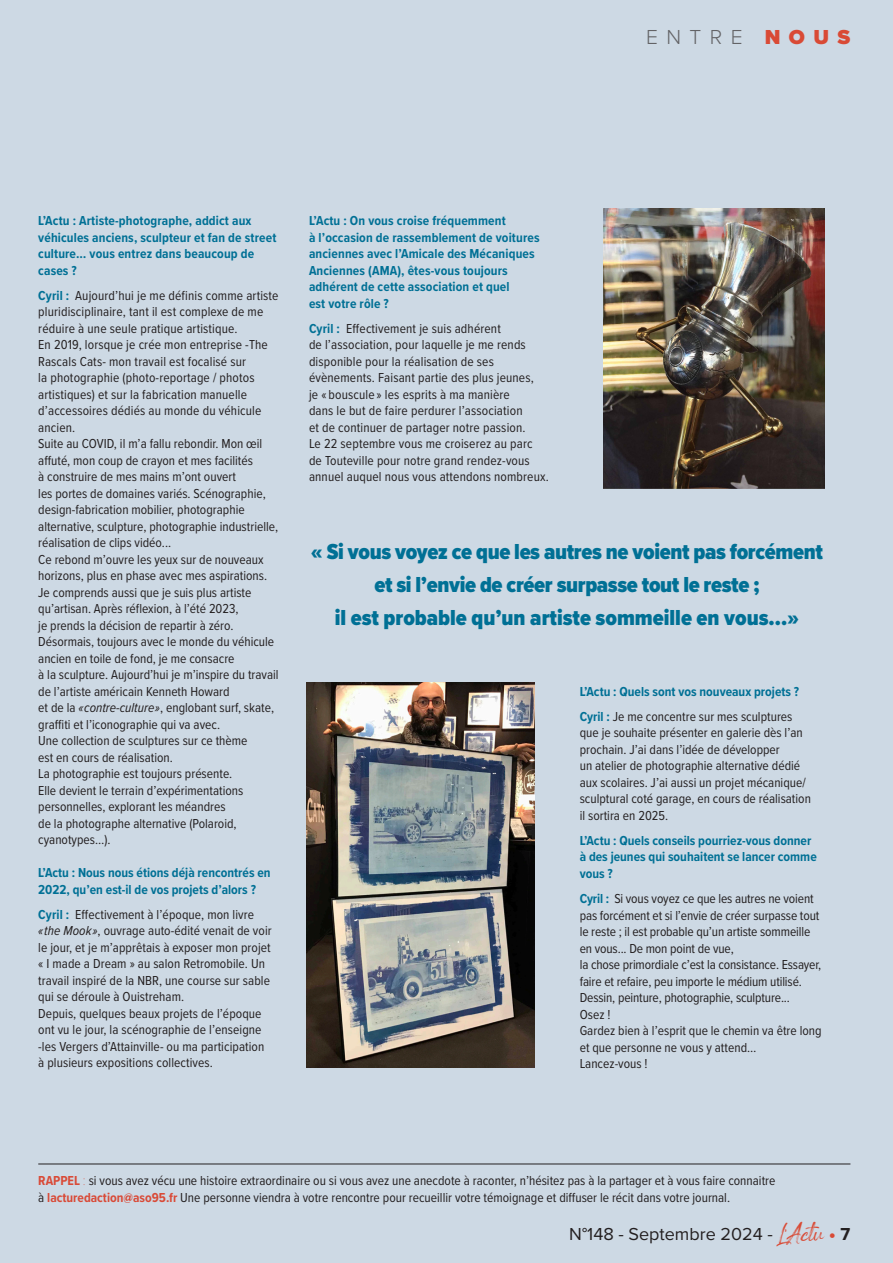
<style>
.page{position:relative;width:893px;height:1263px;background:#cdd9e4}
.page>*{position:absolute;margin:0;border:0;box-sizing:border-box;transform-origin:0 0}
.Titre{font:900 22.5px/33px "Proxima Nova Cond";letter-spacing:-.015em;color:#007095;text-align:center}
.TEXTE{font:300 21px "Proxima Nova";letter-spacing:.4em;color:#636366}
.TEXTE-2{font:18px "Proxima Nova";color:#231f20}
.Titre-2{font:13.5px/16.5px "Proxima Nova Cond";color:#231f20}
.Titre-3{font:700 13.5px/16.5px "Proxima Nova Cond";letter-spacing:.01em;color:#007095}
.s1{font-weight:900;color:#d94a35}
.s2{font-weight:700;color:#007095}
.s3{font-style:italic}
.s4{font-weight:700;color:#d94a37}
.s5{font-weight:100;color:#d94a37}
.s6{font-family:"Spartwell";font-size:24px;color:#d94a35}
.s7{font-weight:700}
</style>
<div class="page">
<img style="left:306px;top:683px;width:228px;height:385px">
<img style="left:604px;top:208px;width:221px;height:280px">
<hr style="left:38px;top:1163px;width:812px;height:1px;background:#231f20">
<p class="TEXTE" style="left:646px;top:22px;width:206px">ENTRE <span class="s1">NOUS</span></p>
<p class="Titre-3" style="left:38px;top:212px;width:240px">L’Actu : Artiste-photographe, addict aux véhicules anciens, sculpteur et fan de street culture… vous entrez dans beaucoup de cases ?</p>
<p class="Titre-2" style="left:38px;top:287px;width:242px"><span class="s2">Cyril :</span> Aujourd’hui je me définis comme artiste pluridisciplinaire, tant il est complexe de me réduire à une seule pratique artistique.<br>En 2019, lorsque je crée mon entreprise -The Rascals Cats- mon travail est focalisé sur<br>la photographie (photo-reportage / photos artistiques) et sur la fabrication manuelle d’accessoires dédiés au monde du véhicule ancien.</p>
<p class="Titre-2" style="left:38px;top:435px;width:241px">Suite au COVID, il m’a fallu rebondir. Mon œil affuté, mon coup de crayon et mes facilités<br>à construire de mes mains m’ont ouvert<br>les portes de domaines variés. Scénographie, design-fabrication mobilier, photographie alternative, sculpture, photographie industrielle, réalisation de clips vidéo...</p>
<p class="Titre-2" style="left:38px;top:551px;width:230px">Ce rebond m’ouvre les yeux sur de nouveaux horizons, plus en phase avec mes aspirations.<br>Je comprends aussi que je suis plus artiste qu’artisan. Après réflexion, à l’été 2023,<br>je prends la décision de repartir à zéro.</p>
<p class="Titre-2" style="left:38px;top:633px;width:242px">Désormais, toujours avec le monde du véhicule ancien en toile de fond, je me consacre<br>à la sculpture. Aujourd’hui je m’inspire du travail de l’artiste américain Kenneth Howard<br>et de la <span class="s3">« contre-culture »</span>, englobant surf, skate, graffiti et l’iconographie qui va avec.<br>Une collection de sculptures sur ce thème<br>est en cours de réalisation.</p>
<p class="Titre-2" style="left:38px;top:765px;width:207px">La photographie est toujours présente.<br>Elle devient le terrain d’expérimentations personnelles, explorant les méandres<br>de la photographe alternative (Polaroid, cyanotypes…).</p>
<p class="Titre-3" style="left:38px;top:864px;width:234px">L’Actu : Nous nous étions déjà rencontrés en<br>2022, qu’en est-il de vos projets d’alors ?</p>
<p class="Titre-2" style="left:38px;top:906px;width:235px"><span class="s2">Cyril :</span> Effectivement à l’époque, mon livre<br><span class="s3">« the Mook »</span>, ouvrage auto-édité venait de voir le jour, et je m’apprêtais à exposer mon projet « I made a Dream » au salon Retromobile. Un travail inspiré de la NBR, une course sur sable qui se déroule à Ouistreham.</p>
<p class="Titre-2" style="left:38px;top:1005px;width:228px">Depuis, quelques beaux projets de l’époque ont vu le jour, la scénographie de l’enseigne -les Vergers d’Attainville- ou ma participation à plusieurs expositions collectives.</p>
<p class="Titre-3" style="left:309px;top:212px;width:232px">L’Actu : On vous croise fréquemment<br>à l’occasion de rassemblement de voitures anciennes avec l’Amicale des Mécaniques Anciennes (AMA), êtes-vous toujours adhérent de cette association et quel<br>est votre rôle ?</p>
<p class="Titre-2" style="left:309px;top:320px;width:241px"><span class="s2">Cyril :</span> Effectivement je suis adhérent<br>de l’association, pour laquelle je me rends disponible pour la réalisation de ses évènements. Faisant partie des plus jeunes,<br>je « bouscule » les esprits à ma manière<br>dans le but de faire perdurer l’association<br>et de continuer de partager notre passion.<br>Le 22 septembre vous me croiserez au parc de Touteville pour notre grand rendez-vous annuel auquel nous vous attendons nombreux.</p>
<p class="Titre" style="left:311px;top:535px;width:514px">« Si vous voyez ce que les autres ne voient pas forcément et si l’envie de créer surpasse tout le reste ;</p>
<p class="Titre" style="left:335px;top:601px;width:466px">il est probable qu’un artiste sommeille en vous...»</p>
<p class="Titre-3" style="left:580px;top:683px;width:221px">L’Actu : Quels sont vos nouveaux projets ?</p>
<p class="Titre-2" style="left:580px;top:708px;width:233px"><span class="s2">Cyril :</span> Je me concentre sur mes sculptures que je souhaite présenter en galerie dès l’an prochain. J’ai dans l’idée de développer<br>un atelier de photographie alternative dédié aux scolaires. J’ai aussi un projet mécanique/ sculptural coté garage, en cours de réalisation il sortira en 2025.</p>
<p class="Titre-3" style="left:580px;top:832px;width:239px">L’Actu : Quels conseils pourriez-vous donner à des jeunes qui souhaitent se lancer comme vous ?</p>
<p class="Titre-2" style="left:580px;top:890px;width:243px"><span class="s2">Cyril :</span> Si vous voyez ce que les autres ne voient pas forcément et si l’envie de créer surpasse tout le reste ; il est probable qu’un artiste sommeille en vous... De mon point de vue,<br>la chose primordiale c’est la consistance. Essayer, faire et refaire, peu importe le médium utilisé.<br>Dessin, peinture, photographie, sculpture...<br>Osez !</p>
<p class="Titre-2" style="left:580px;top:1022px;width:243px">Gardez bien à l’esprit que le chemin va être long et que personne ne vous y attend…<br>Lancez-vous !</p>
<p class="Titre-2" style="left:38px;top:1172px;width:739px"><span class="s4">RAPPEL</span> <span class="s5">:</span> si vous avez vécu une histoire extraordinaire ou si vous avez une anecdote à raconter, n’hésitez pas à la partager et à vous faire connaitre à <span class="s4">lacturedaction@aso95.fr</span> Une personne viendra à votre rencontre pour recueillir votre témoignage et diffuser le récit dans votre journal.</p>
<p class="TEXTE-2" style="left:569px;top:1220px;width:283px">N°148 - Septembre 2024 - <span class="s6">L’Actu</span> <span class="s1">•</span> <span class="s7">7</span></p>
</div>
